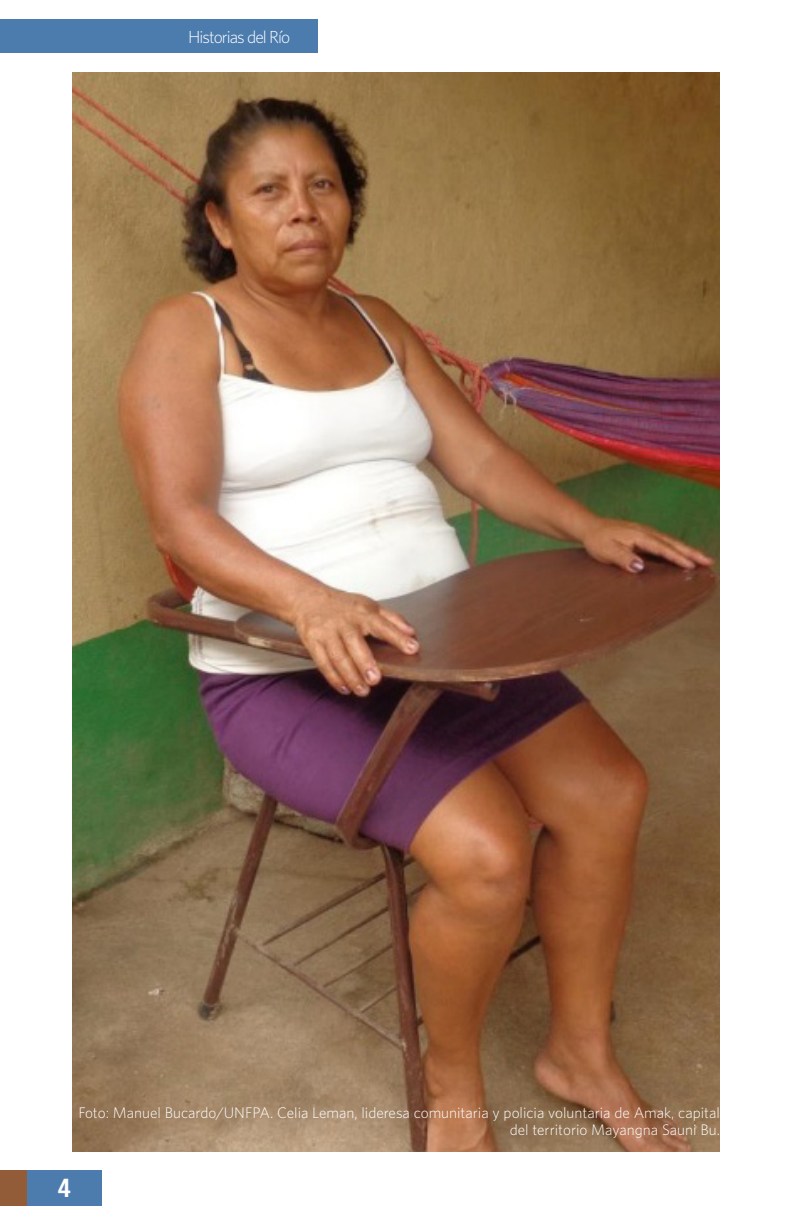
<style>
.page{position:relative;width:792px;height:1224px;background:#fff}
.page>*{position:absolute;margin:0;border:0;box-sizing:border-box;transform-origin:0 0}
.t1{font:700 condensed 24px "UNFPA";color:#fff}
.t2{font:300 16px "UNFPA";letter-spacing:-.06em;color:#fff}
.t3{font:300 14px/16.8px "UNFPA";color:#fff;text-align:right}
</style>
<div class="page">
<div style="left:0;top:1170px;width:27px;height:35px;background:#925c38"></div>
<div style="left:27px;top:1170px;width:74px;height:35px;background:#4c7cad"></div>
<div style="left:0;top:20px;width:317px;height:33px;background:#4c7cad"></div>
<img style="left:72px;top:72px;width:648px;height:1080px">
<p class="t2" style="left:188px;top:27px;width:104px">Historias del Río</p>
<p class="t3" style="left:78px;top:1104px;width:643px">Foto: Manuel Bucardo/UNFPA. Celia Leman, lideresa comunitaria y policia voluntaria de Amak, capital del territorio Mayangna Sauni Bu.</p>
<h1 class="t1" style="left:58px;top:1172px;width:14px">4</h1>
</div>
